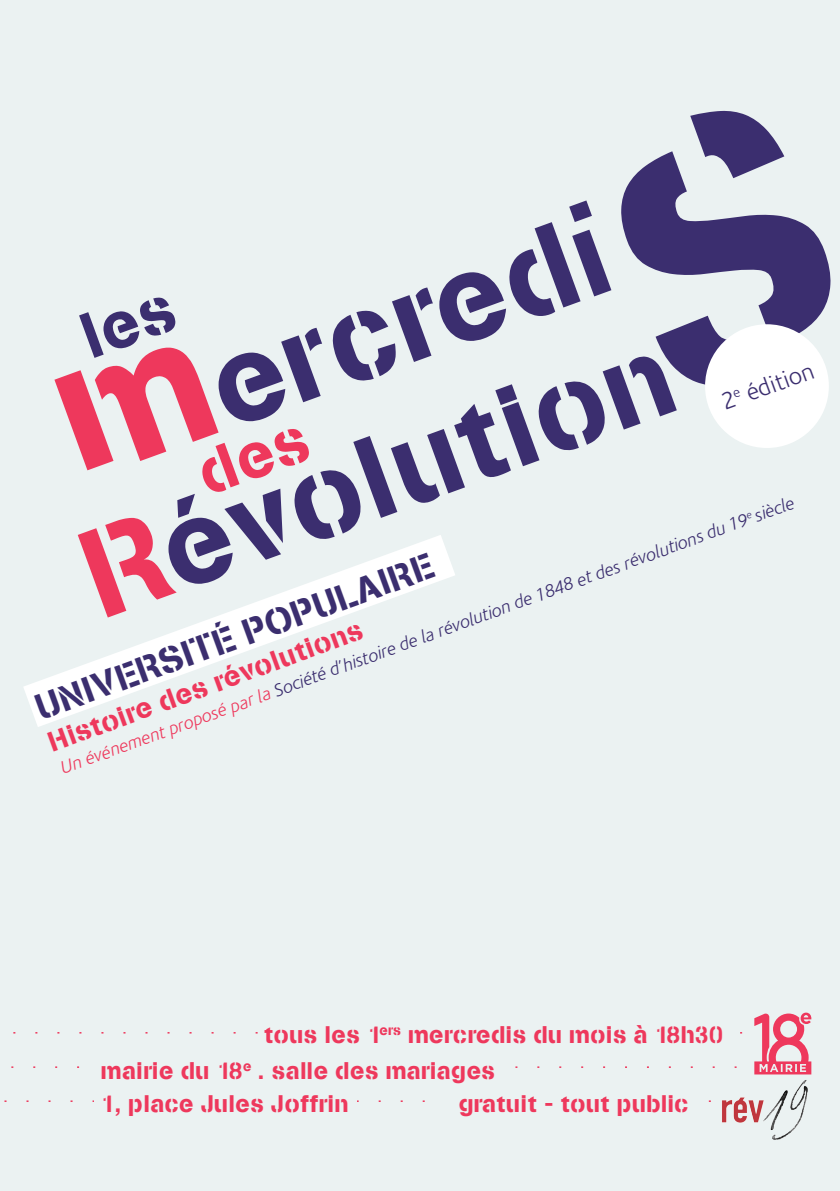
<style>
.page{position:relative;width:840px;height:1191px;background:#fff}
.page>*{position:absolute;margin:0;border:0;box-sizing:border-box;transform-origin:0 0}
.t1{font:36px "Stencilia A";color:#3b2e6f}
.t2{font:28px "Stencilia A";color:#ee385c}
.t3{font:24px "Stencilia A";color:#ee385c}
.t4{font:300 24px "Corisande";color:#3b2e6f}
.t5{font:italic 300 18px "Corisande";color:#3b2e6f}
.s1{color:#ee385c}
</style>
<div class="page">
<div style="left:0;top:0;width:839px;height:1191px;background:#ebf2f2"></div>
<svg style="left:622px;top:111px;width:208px;height:275px"></svg>
<svg style="left:54px;top:200px;width:622px;height:335px"></svg>
<svg style="left:24px;top:535px;width:431px;height:192px"></svg>
<svg style="left:11px;top:1066px;width:725px;height:2px"></svg>
<svg style="left:4px;top:1100px;width:706px;height:2px"></svg>
<div style="left:94px;top:1056px;width:408px;height:23px;background:#ebf2f2"></div>
<svg style="left:13px;top:1032px;width:728px;height:1px"></svg>
<div style="left:261px;top:1020px;width:465px;height:23px;background:#ebf2f2"></div>
<div style="left:94px;top:1090px;width:262px;height:22px;background:#ebf2f2"></div>
<div style="left:442px;top:1089px;width:262px;height:22px;background:#ebf2f2"></div>
<svg style="left:754px;top:1012px;width:56px;height:62px"></svg>
<img style="left:722px;top:1080px;width:86px;height:60px">
<div style="left:704px;top:324px;width:124px;height:124px;background:#fff;border-radius:50%"></div>
<p class="t4" style="left:717px;top:391px;width:98px;rotate:-20deg">2<sup>e</sup> édition</p>
<p class="t5" style="left:58px;top:759px;width:781px;rotate:-20deg"><span class="s1">Un événement proposé par la</span> Société d’histoire de la révolution de 1848 et des révolutions du 19<sup>e</sup> siècle</p>
<p class="t1" style="left:30px;top:688px;width:423px;rotate:-20deg">UNIVERSITÉ POPULAIRE</p>
<p class="t2" style="left:44px;top:727px;width:334px;rotate:-20deg">Histoire des révolutions</p>
<p class="t3" style="left:264px;top:1020px;width:460px">tous les 1<sup>ers</sup> mercredis du mois à 18h30</p>
<p class="t3" style="left:101px;top:1056px;width:396px">mairie du 18<sup>e</sup> . salle des mariages</p>
<p class="t3" style="left:101px;top:1090px;width:250px">1, place Jules Joffrin</p>
<p class="t3" style="left:458px;top:1089px;width:231px">gratuit - tout public</p>
</div>
